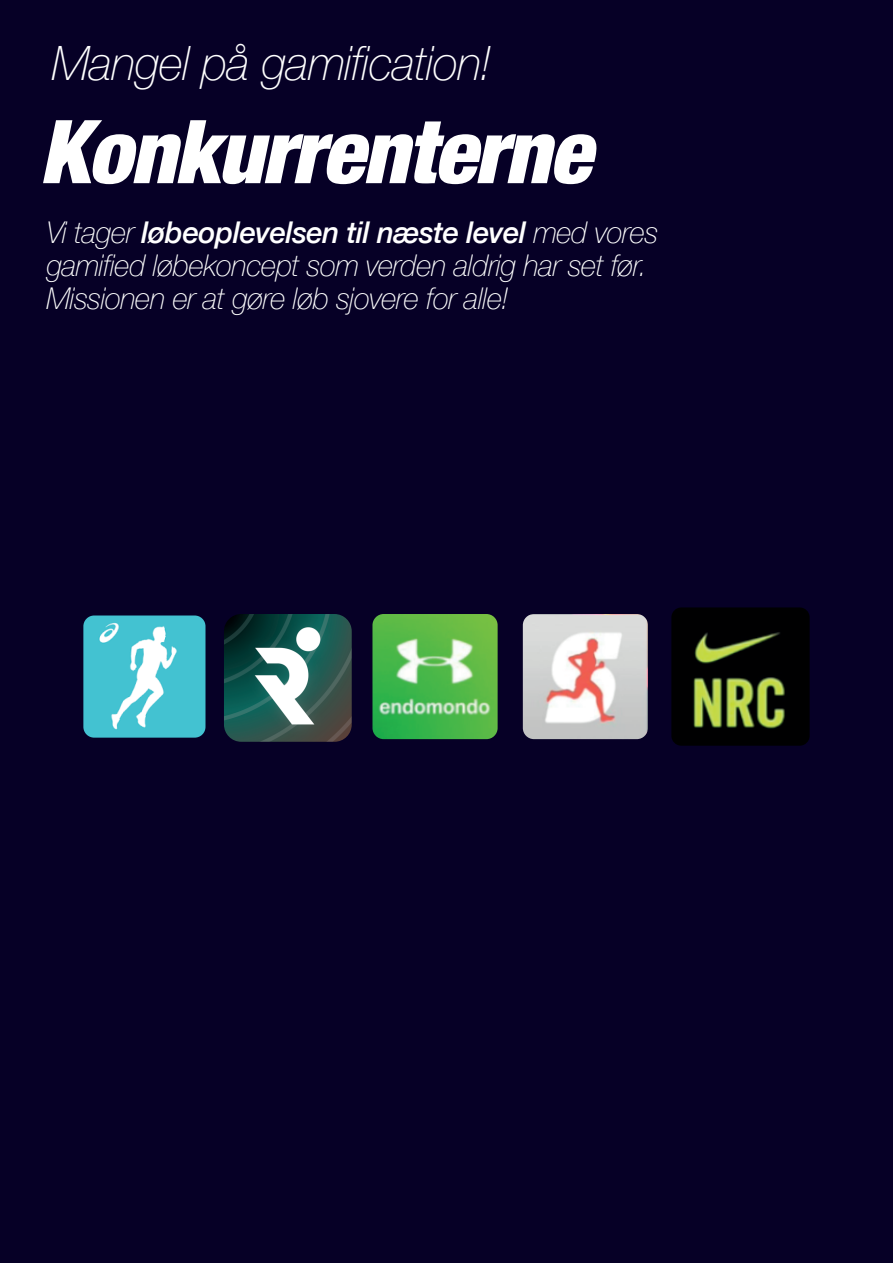
<style>
.page{position:relative;width:893px;height:1263px;background:#060026}
.page>*{position:absolute;margin:0;border:0;box-sizing:border-box;transform-origin:0 0}
.t1{font:italic 900 condensed 88.2px "Helvetica Neue";color:#fff}
.t2{font:italic 100 47.4px "Helvetica Neue";letter-spacing:-.015em;color:#fff}
.t3{font:italic 100 30px/33px "Helvetica Neue";letter-spacing:-.015em;color:#fff}
.s1{font-weight:500}
</style>
<div class="page">
<img style="left:224px;top:614px;width:128px;height:128px">
<img style="left:83px;top:615px;width:122px;height:123px">
<img style="left:523px;top:614px;width:125px;height:125px">
<img style="left:372px;top:614px;width:126px;height:125px">
<img style="left:671px;top:607px;width:139px;height:139px">
<h2 class="t2" style="left:52px;top:27px;width:440px">Mangel på gamification!</h2>
<h1 class="t1" style="left:40px;top:79px;width:581px">Konkurrenterne</h1>
<p class="t3" style="left:46px;top:214px;width:613px">Vi tager <span class="s1">løbeoplevelsen til næste level</span> med vores gamified løbekoncept som verden aldrig har set før.<br>Missionen er at gøre løb sjovere for alle!</p>
</div>
